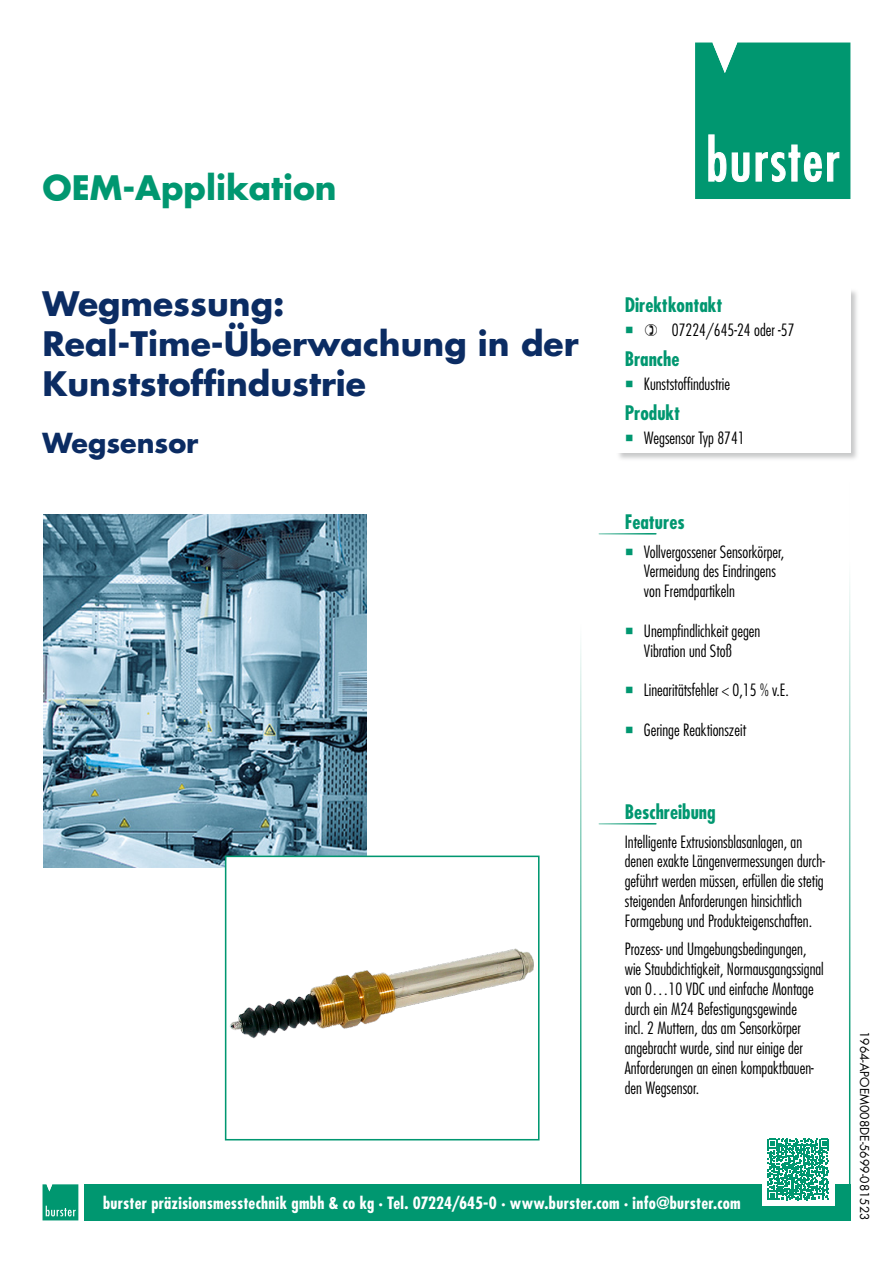
<style>
.page{position:relative;width:893px;height:1263px;background:#fff}
.page>*{position:absolute;margin:0;border:0;box-sizing:border-box;transform-origin:0 0}
.t1{font:700 33px/39.6px "Futura LT";color:#0b2c63}
.t2{font:700 33px "Futura LT";color:#009770}
.t3{font:700 27px "Futura LT";color:#0b2c63}
.t4{font:700 condensed 19.5px "Futura LT";color:#009770}
.t5{font:300 condensed 16.5px/19.8px "Futura LT";color:#000}
.t6{font:700 condensed 16.5px "Futura LT";letter-spacing:.01em;color:#fff}
.t7{font:12px "Futura LT";color:#000}
</style>
<div class="page">
<img style="left:43px;top:514px;width:324px;height:353px">
<div style="left:225px;top:855px;width:315px;height:285px;background:#fff;border:2px solid #009770"></div>
<img style="left:131px;top:857px;width:451px;height:275px">
<svg style="left:695px;top:43px;width:155px;height:156px;background:#1ca27f"></svg>
<div style="left:84px;top:1184px;width:766px;height:36px;background:#009770"></div>
<div style="left:762px;top:1133px;width:72px;height:72px;background:#fff"></div>
<svg style="left:768px;top:1139px;width:61px;height:61px"></svg>
<hr style="left:580px;top:554px;width:1px;height:638px;background:#009770">
<hr style="left:849px;top:481px;width:1px;height:715px;background:#009770">
<svg style="left:43px;top:1184px;width:35px;height:36px"></svg>
<div style="left:616px;top:288px;width:243px;height:174px;background:#b1b2b3;opacity:.7"></div>
<div style="left:616px;top:288px;width:234px;height:165px;background:#fff"></div>
<hr style="left:599px;top:533px;width:57px;height:1px;background:#009770">
<hr style="left:599px;top:823px;width:57px;height:1px;background:#009770">
<h1 class="t2" style="left:43px;top:166px;width:296px">OEM-Applikation</h1>
<h1 class="t1" style="left:43px;top:284px;width:538px">Wegmessung:<br>Real-Time-Überwachung in der<br>Kunststoffindustrie</h1>
<h2 class="t3" style="left:43px;top:425px;width:157px">Wegsensor</h2>
<p class="t4" style="left:625px;top:293px;width:99px">Direktkontakt</p>
<p class="t5" style="left:672px;top:320px;width:124px">07224/645-24 oder -57</p>
<p class="t4" style="left:625px;top:347px;width:56px">Branche</p>
<p class="t5" style="left:644px;top:374px;width:88px">Kunststoffindustrie</p>
<p class="t4" style="left:625px;top:401px;width:57px">Produkt</p>
<p class="t5" style="left:644px;top:428px;width:102px">Wegsensor Typ 8741</p>
<p class="t4" style="left:625px;top:510px;width:62px">Features</p>
<p class="t5" style="left:644px;top:542px;width:142px">Vollvergossener Sensorkörper,<br>Vermeidung des Eindringens von Fremdpartikeln</p>
<p class="t5" style="left:644px;top:621px;width:118px">Unempfindlichkeit gegen<br>Vibration und Stoß</p>
<p class="t5" style="left:644px;top:680px;width:146px">Linearitätsfehler &lt; 0,15 % v.E.</p>
<p class="t5" style="left:644px;top:720px;width:104px">Geringe Reaktionszeit</p>
<p class="t4" style="left:625px;top:800px;width:92px">Beschreibung</p>
<p class="t5" style="left:625px;top:832px;width:202px">Intelligente Extrusionsblasanlagen, an denen exakte Längenvermessungen durch&shy;geführt werden müssen, erfüllen die stetig steigenden Anforderungen hinsichtlich Formgebung und Produkteigenschaften.</p>
<p class="t5" style="left:625px;top:939px;width:201px">Prozess- und Umgebungsbedingungen, wie Staubdichtigkeit, Normausgangssignal von 0…10 VDC und einfache Montage durch ein M24 Befestigungsgewinde<br>incl. 2 Muttern, das am Sensorkörper angebracht wurde, sind nur einige der Anforderungen an einen kompaktbauen&shy;den Wegsensor.</p>
<p class="t6" style="left:103px;top:1193px;width:639px">burster präzisionsmesstechnik gmbh &amp; co kg · Tel. 07224/645-0 · www.burster.com · info@burster.com</p>
<p class="t7" style="left:872px;top:1031px;width:191px;rotate:90deg">1964-APOEM008DE-5699-081523</p>
</div>
